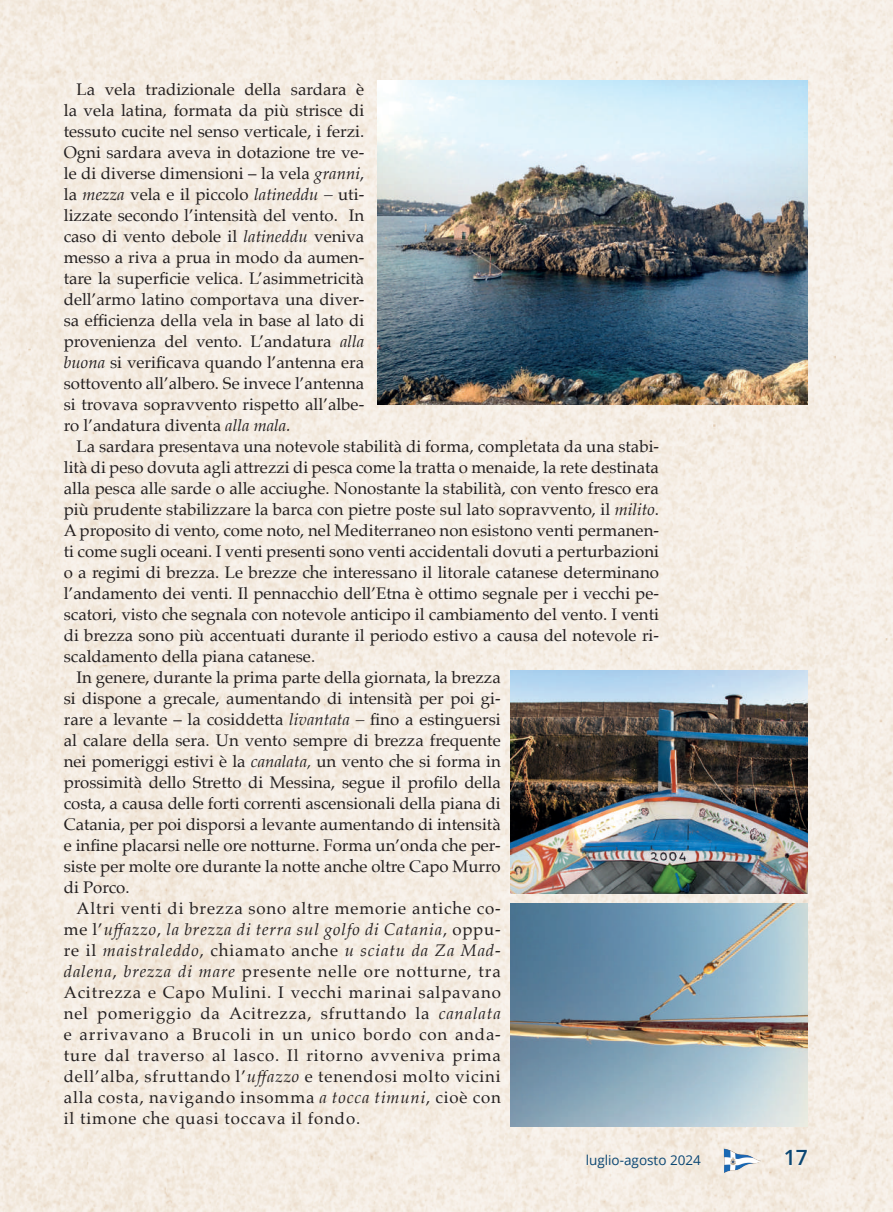
<style>
.page{position:relative;width:893px;height:1212px;background:#fff}
.page>*{position:absolute;margin:0;border:0;box-sizing:border-box;transform-origin:0 0}
.t1{font:600 21px "Open Sans";color:#0a4673}
.t2{font:16.8px/21px "Palatino";color:#231f20;text-align:justify}
.t3{font:16.8px "Palatino";letter-spacing:.05em;color:#231f20}
.t4{font:italic 16.8px "Palatino";letter-spacing:.05em;color:#231f20}
.t5{font:13.5px "Open Sans";color:#0a4673}
.s1{font-style:italic}
.s2{font-style:normal}
</style>
<div class="page">
<img style="left:0;top:0;width:893px;height:1212px">
<img style="left:724px;top:1148px;width:37px;height:25px">
<img style="left:377px;top:81px;width:431px;height:323px">
<img style="left:510px;top:670px;width:298px;height:223px">
<img style="left:510px;top:904px;width:298px;height:223px">
<p class="t2" style="left:64px;top:78px;width:302px;text-indent:13px">La vela tradizionale della sardara è la vela latina, formata da più strisce di tessuto cucite nel senso verticale, i ferzi.<br>Ogni sardara aveva in dotazione tre ve&shy;le di diverse dimensioni – la vela <span class="s1">granni</span>, la <span class="s1">mezza</span> vela e il piccolo <span class="s1">latineddu –</span> uti&shy;lizzate secondo l’intensità del vento. In caso di vento debole il <span class="s1">latineddu</span> veniva messo a riva a prua in modo da aumen&shy;tare la superficie velica. L’asimmetricità dell’armo latino comportava una diver&shy;sa efficienza della vela in base al lato di provenienza del vento. L’andatura <span class="s1">alla buona</span> si verificava quando l’antenna era sottovento all’albero. Se invece l’antenna si trovava sopravvento rispetto all’albe&shy;ro l’andatura diventa <span class="s1">alla mala.</span></p>
<p class="t2" style="left:77px;top:435px;width:584px">La sardara presentava una notevole stabilità di forma, completata da una stabi-</p>
<p class="t2" style="left:64px;top:456px;width:597px">lità di peso dovuta agli attrezzi di pesca come la tratta o menaide, la rete destinata</p>
<p class="t2" style="left:64px;top:477px;width:597px">alla pesca alle sarde o alle acciughe. Nonostante la stabilità, con vento fresco era</p>
<p class="t2" style="left:64px;top:498px;width:597px">più prudente stabilizzare la barca con pietre poste sul lato sopravvento, il <span class="s1">milito</span>.</p>
<p class="t2" style="left:64px;top:519px;width:597px">A proposito di vento, come noto, nel Mediterraneo non esistono venti permanen-</p>
<p class="t2" style="left:64px;top:540px;width:597px">ti come sugli oceani. I venti presenti sono venti accidentali dovuti a perturbazioni</p>
<p class="t2" style="left:64px;top:561px;width:597px">o a regimi di brezza. Le brezze che interessano il litorale catanese determinano</p>
<p class="t2" style="left:64px;top:582px;width:597px">l’andamento dei venti. Il pennacchio dell’Etna è ottimo segnale per i vecchi pe-</p>
<p class="t2" style="left:64px;top:603px;width:597px">scatori, visto che segnala con notevole anticipo il cambiamento del vento. I venti</p>
<p class="t2" style="left:64px;top:624px;width:597px">di brezza sono più accentuati durante il periodo estivo a causa del notevole ri-</p>
<p class="t2" style="left:64px;top:645px;width:253px">scaldamento della piana catanese.</p>
<p class="t2" style="left:77px;top:666px;width:426px">In genere, durante la prima parte della giornata, la brezza</p>
<p class="t2" style="left:64px;top:687px;width:439px">si dispone a grecale, aumentando di intensità per poi gi-</p>
<p class="t2" style="left:64px;top:708px;width:439px">rare a levante – la cosiddetta <span class="s1">livantata –</span> fino a estinguersi</p>
<p class="t2" style="left:64px;top:729px;width:438px">al calare della sera. Un vento sempre di brezza frequente</p>
<p class="t2" style="left:64px;top:750px;width:439px">nei pomeriggi estivi è la <span class="s1">canalata,</span> un vento che si forma in</p>
<p class="t2" style="left:64px;top:771px;width:439px">prossimità dello Stretto di Messina, segue il profilo della</p>
<p class="t2" style="left:64px;top:792px;width:439px">costa, a causa delle forti correnti ascensionali della piana di</p>
<p class="t2" style="left:64px;top:813px;width:439px">Catania, per poi disporsi a levante aumentando di intensità</p>
<p class="t2" style="left:64px;top:834px;width:439px">e infine placarsi nelle ore notturne. Forma un’onda che per-</p>
<p class="t2" style="left:64px;top:855px;width:438px">siste per molte ore durante la notte anche oltre Capo Murro</p>
<p class="t2" style="left:64px;top:876px;width:67px">di Porco.</p>
<p class="t3" style="left:77px;top:894px;width:426px">Altri venti di brezza sono altre memorie antiche co-</p>
<p class="t4" style="left:64px;top:915px;width:439px"><span class="s2">me l’</span>uffazzo<span class="s2">,</span> la brezza di terra sul golfo di Catania<span class="s2">, oppu-</span></p>
<p class="t4" style="left:64px;top:936px;width:439px"><span class="s2">re il</span> maistraleddo<span class="s2">, chiamato anche</span> u sciatu da Za Mad-</p>
<p class="t3" style="left:64px;top:957px;width:438px"><span class="s1">dalena</span>, <span class="s1">brezza di mare</span> presente nelle ore notturne, tra</p>
<p class="t3" style="left:64px;top:978px;width:439px">Acitrezza e Capo Mulini. I vecchi marinai salpavano</p>
<p class="t3" style="left:64px;top:999px;width:439px">nel pomeriggio da Acitrezza, sfruttando la <span class="s1">canalata</span></p>
<p class="t3" style="left:64px;top:1020px;width:439px">e arrivavano a Brucoli in un unico bordo con anda-</p>
<p class="t3" style="left:64px;top:1041px;width:438px">ture dal traverso al lasco. Il ritorno avveniva prima</p>
<p class="t3" style="left:64px;top:1062px;width:438px">dell’alba, sfruttando l’<span class="s1">uffazzo</span> e tenendosi molto vicini</p>
<p class="t3" style="left:64px;top:1083px;width:439px">alla costa, navigando insomma <span class="s1">a tocca timuni</span>, cioè con</p>
<p class="t3" style="left:64px;top:1104px;width:298px">il timone che quasi toccava il fondo.</p>
<p class="t5" style="left:586px;top:1151px;width:117px">luglio-agosto 2024</p>
<p class="t1" style="left:784px;top:1143px;width:25px">17</p>
</div>
